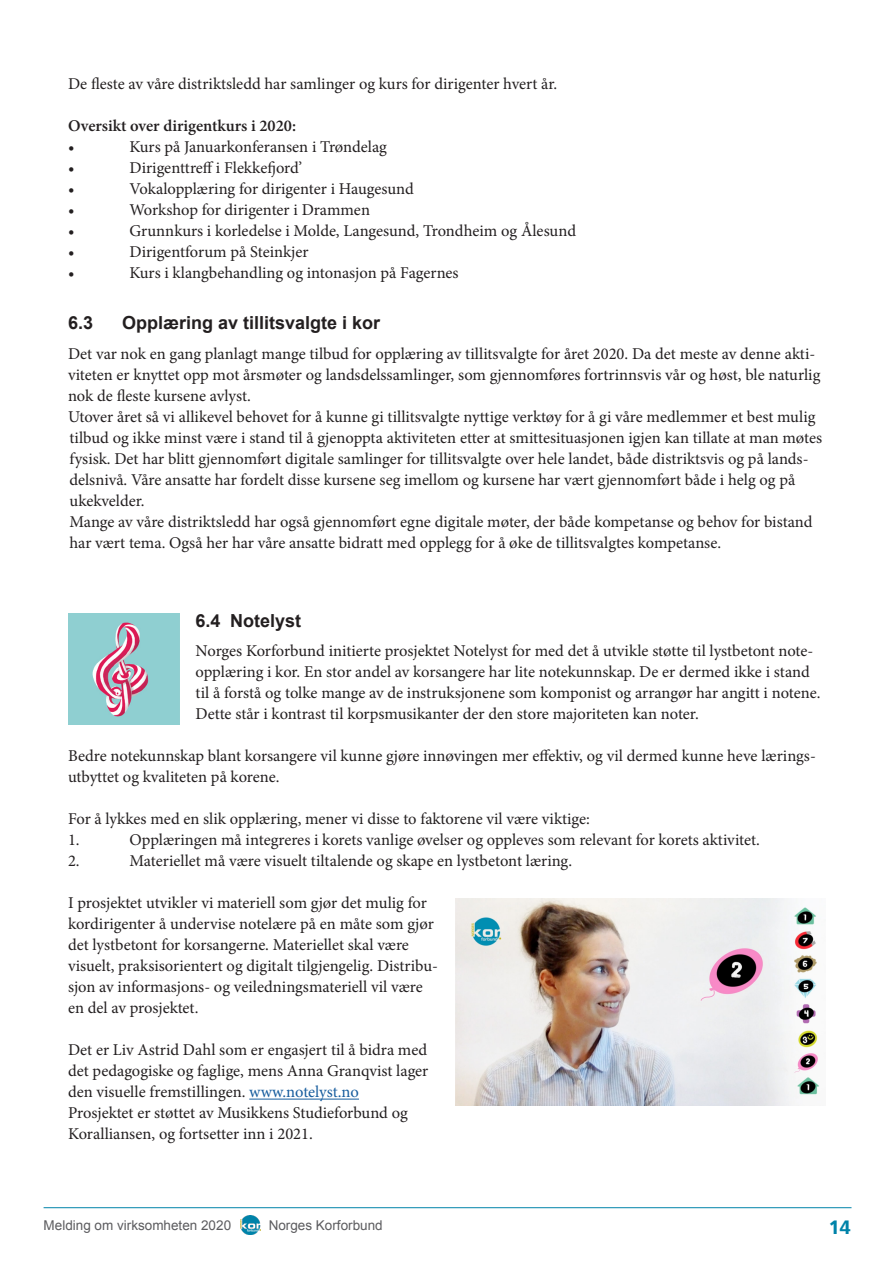
<style>
.page{position:relative;width:893px;height:1263px;background:#fff}
.page>*{position:absolute;margin:0;border:0;box-sizing:border-box;transform-origin:0 0}
.Overskrift_2{font:700 18px "Arial";color:#231f20}
.t1{font:18px "Charcoal CY";color:#0083a9}
.Brødtekst{font:16.5px/21px "Minion Pro";color:#231f20}
.Brødtekst-2{font:600 16.5px "Minion Pro";color:#231f20}
.t2{font:13.5px "Arial";color:#5c5c5f}
.s1{color:#175d9e}
</style>
<div class="page">
<img style="left:240px;top:1215px;width:20px;height:19px">
<hr style="left:44px;top:1207px;width:807px;height:1px;background:#0083a9">
<hr style="left:249px;top:1099px;width:110px;height:1px;background:#175d9e">
<img style="left:455px;top:899px;width:364px;height:207px">
<img style="left:68px;top:613px;width:111px;height:111px">
<p class="Brødtekst" style="left:68px;top:73px;width:491px">De fleste av våre distriktsledd har samlinger og kurs for dirigenter hvert år.</p>
<p class="Brødtekst-2" style="left:68px;top:114px;width:230px">Oversikt over dirigentkurs i 2020:</p>
<p class="Brødtekst" style="left:68px;top:136px;width:8px">•</p>
<p class="Brødtekst" style="left:130px;top:136px;width:259px">Kurs på Januarkonferansen i Trøndelag</p>
<p class="Brødtekst" style="left:68px;top:157px;width:8px">•</p>
<p class="Brødtekst" style="left:130px;top:157px;width:174px">Dirigenttreff i Flekkefjord’</p>
<p class="Brødtekst" style="left:68px;top:178px;width:8px">•</p>
<p class="Brødtekst" style="left:130px;top:178px;width:286px">Vokalopplæring for dirigenter i Haugesund</p>
<p class="Brødtekst" style="left:68px;top:199px;width:8px">•</p>
<p class="Brødtekst" style="left:130px;top:199px;width:242px">Workshop for dirigenter i Drammen</p>
<p class="Brødtekst" style="left:68px;top:220px;width:8px">•</p>
<p class="Brødtekst" style="left:130px;top:220px;width:448px">Grunnkurs i korledelse i Molde, Langesund, Trondheim og Ålesund</p>
<p class="Brødtekst" style="left:68px;top:241px;width:8px">•</p>
<p class="Brødtekst" style="left:130px;top:241px;width:181px">Dirigentforum på Steinkjer</p>
<p class="Brødtekst" style="left:68px;top:262px;width:8px">•</p>
<p class="Brødtekst" style="left:130px;top:262px;width:331px">Kurs i klangbehandling og intonasjon på Fagernes</p>
<p class="Overskrift_2" style="left:68px;top:311px;width:27px">6.3</p>
<p class="Overskrift_2" style="left:122px;top:311px;width:260px">Opplæring av tillitsvalgte i kor</p>
<p class="Brødtekst" style="left:68px;top:343px;width:754px">Det var nok en gang planlagt mange tilbud for opplæring av tillitsvalgte for året 2020. Da det meste av denne akti&shy;viteten er knyttet opp mot årsmøter og landsdelssamlinger, som gjennomføres fortrinnsvis vår og høst, ble naturlig nok de fleste kursene avlyst.</p>
<p class="Brødtekst" style="left:68px;top:406px;width:756px">Utover året så vi allikevel behovet for å kunne gi tillitsvalgte nyttige verktøy for å gi våre medlemmer et best mulig tilbud og ikke minst være i stand til å gjenoppta aktiviteten etter at smittesituasjonen igjen kan tillate at man møtes fysisk. Det har blitt gjennomført digitale samlinger for tillitsvalgte over hele landet, både distriktsvis og på lands&shy;delsnivå. Våre ansatte har fordelt disse kursene seg imellom og kursene har vært gjennomført både i helg og på ukekvelder.</p>
<p class="Brødtekst" style="left:70px;top:511px;width:744px">Mange av våre distriktsledd har også gjennomført egne digitale møter, der både kompetanse og behov for bistand har vært tema. Også her har våre ansatte bidratt med opplegg for å øke de tillitsvalgtes kompetanse.</p>
<p class="Overskrift_2" style="left:196px;top:609px;width:107px">6.4 Notelyst</p>
<p class="Brødtekst" style="left:196px;top:641px;width:626px">Norges Korforbund initierte prosjektet Notelyst for med det å utvikle støtte til lystbetont note&shy;opplæring i kor. En stor andel av korsangere har lite notekunnskap. De er dermed ikke i stand til å forstå og tolke mange av de instruksjonene som komponist og arrangør har angitt i notene.<br>Dette står i kontrast til korpsmusikanter der den store majoriteten kan noter.</p>
<p class="Brødtekst" style="left:68px;top:746px;width:749px">Bedre notekunnskap blant korsangere vil kunne gjøre innøvingen mer effektiv, og vil dermed kunne heve lærings&shy;utbyttet og kvaliteten på korene.</p>
<p class="Brødtekst" style="left:68px;top:809px;width:523px">For å lykkes med en slik opplæring, mener vi disse to faktorene vil være viktige:</p>
<p class="Brødtekst" style="left:68px;top:830px;width:13px">1.</p>
<p class="Brødtekst" style="left:130px;top:830px;width:632px">Opplæringen må integreres i korets vanlige øvelser og oppleves som relevant for korets aktivitet.</p>
<p class="Brødtekst" style="left:68px;top:851px;width:13px">2.</p>
<p class="Brødtekst" style="left:130px;top:851px;width:444px">Materiellet må være visuelt tiltalende og skape en lystbetont læring.</p>
<p class="Brødtekst" style="left:68px;top:893px;width:371px">I prosjektet utvikler vi materiell som gjør det mulig for kordirigenter å undervise notelære på en måte som gjør det lystbetont for korsangerne. Materiellet skal være visuelt, praksisorientert og digitalt tilgjengelig. Distribu&shy;sjon av informasjons- og veiledningsmateriell vil være en del av prosjektet.</p>
<p class="Brødtekst" style="left:68px;top:1040px;width:362px;text-align:justify">Det er Liv Astrid Dahl som er engasjert til å bidra med det pedagogiske og faglige, mens Anna Granqvist lager den visuelle fremstillingen. <span class="s1">www.notelyst.no</span></p>
<p class="Brødtekst" style="left:68px;top:1103px;width:341px">Prosjektet er støttet av Musikkens Studieforbund og<br>Koralliansen, og fortsetter inn i 2021.</p>
<p class="t2" style="left:44px;top:1217px;width:189px">Melding om virksomheten 2020</p>
<p class="t2" style="left:269px;top:1217px;width:116px">Norges Korforbund</p>
<p class="t1" style="left:829px;top:1216px;width:23px">14</p>
</div>
